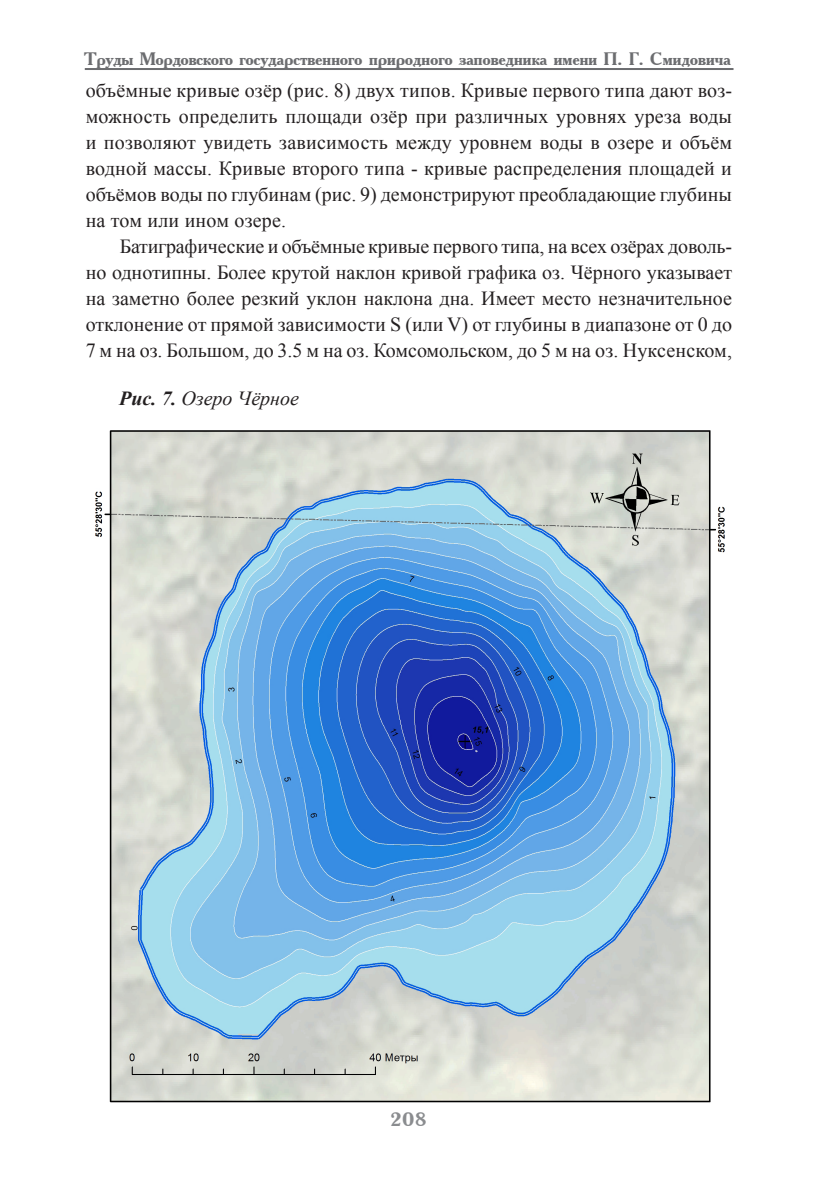
<style>
.page{position:relative;width:840px;height:1191px;background:#fff}
.page>*{position:absolute;margin:0;border:0;box-sizing:border-box;transform-origin:0 0}
.текст{font:20px/26px "Times New Roman";color:#231f20;text-align:justify}
.подписи{font:italic 20px "Times New Roman";color:#231f20}
.t1{font:700 20px "Antiqua";color:#8a8c8f}
.t2{font:700 18px "Academy Old";letter-spacing:-.025em;color:#6c6d70}
.s1{font-weight:700}
</style>
<div class="page">
<hr style="left:85px;top:68px;width:648px;height:2px;background:#6c6d70">
<img style="left:95px;top:430px;width:630px;height:673px">
<p class="t2" style="left:84px;top:47px;width:648px">Труды Мордовского государственного природного заповедника имени П. Г. Смидовича</p>
<p class="текст" style="left:86px;top:77px;width:647px">объёмные кривые озёр (рис. 8) двух типов. Кривые первого типа дают воз&shy;можность определить площади озёр при различных уровнях уреза воды и позволяют увидеть зависимость между уровнем воды в озере и объём водной массы. Кривые второго типа - кривые распределения площадей и объёмов воды по глубинам (рис. 9) демонстрируют преобладающие глубины на том или ином озере.</p>
<p class="текст" style="left:86px;top:233px;width:647px;text-indent:34px">Батиграфические и объёмные кривые первого типа, на всех озёрах доволь&shy;но однотипны. Более крутой наклон кривой графика оз. Чёрного указывает на заметно более резкий уклон наклона дна. Имеет место незначительное отклонение от прямой зависимости S (или V) от глубины в диапазоне от 0 до 7 м на оз. Большом, до 3.5 м на оз. Комсомольском, до 5 м на оз. Нуксенском,</p>
<p class="подписи" style="left:119px;top:385px;width:181px"><span class="s1">Рис. 7.</span> Озеро Чёрное</p>
<p class="t1" style="left:390px;top:1108px;width:38px">208</p>
</div>
